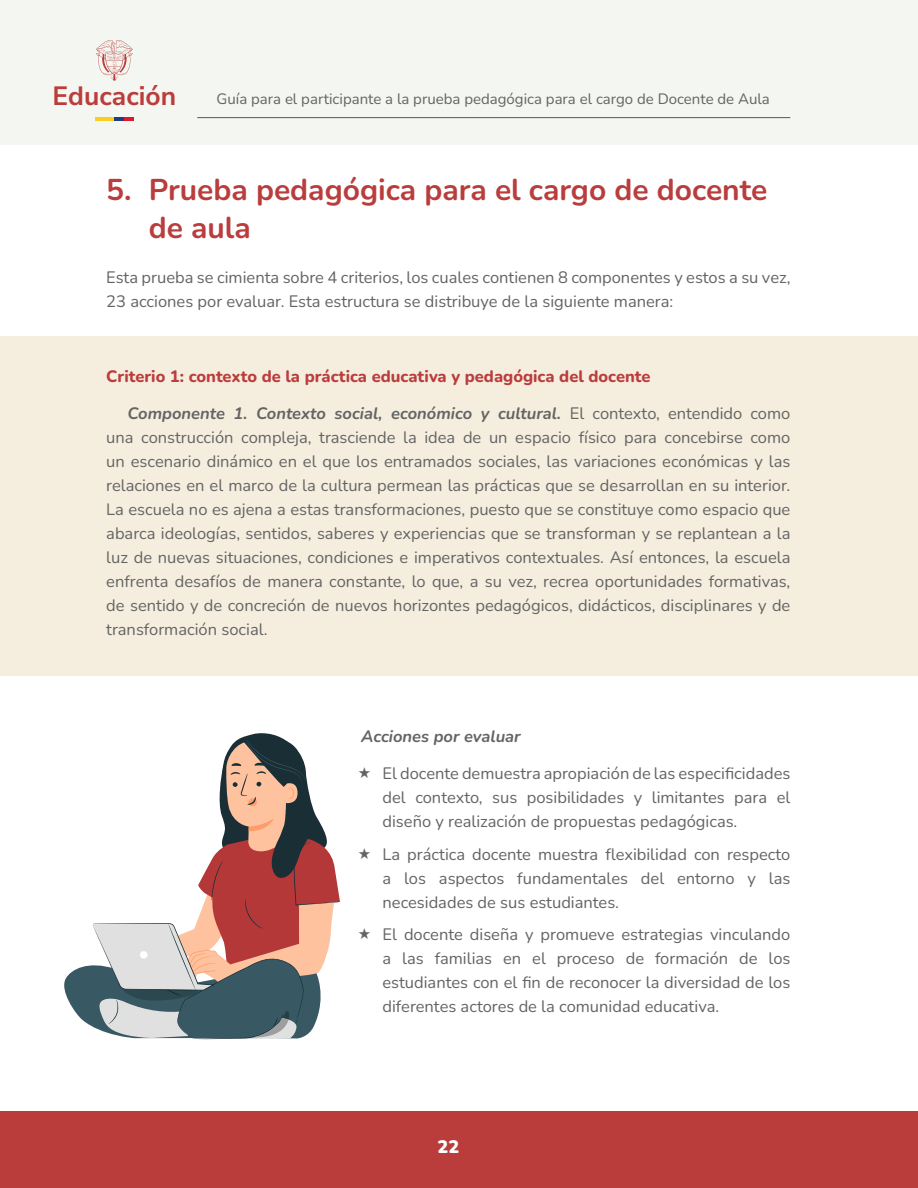
<style>
.page{position:relative;width:918px;height:1188px;background:#fff}
.page>*{position:absolute;margin:0;border:0;box-sizing:border-box;transform-origin:0 0}
.t1{font:700 30px/37.5px "Nunito";color:#ba3d3d}
.t2{font:200 26.4px "Nunito Sans 12 pt";color:#ba3d3c}
.t3{font:900 18px "Nunito";color:#fff}
.CTxT{font:16.5px/24px "Nunito";color:#646463;text-align:justify}
.CTxT_párrafo_1{font:16.5px/24px "Nunito";color:#646463}
.CTxT_párrafo_1-2{font:800 16.5px "Nunito";color:#ba3d3d}
.CTxT-2{font:italic 700 16.5px "Nunito";color:#646463}
.t4{font:15px "Nunito";color:#646463}
.s1{font-weight:700;font-style:italic}
</style>
<div class="page">
<div style="left:0;top:0;width:918px;height:145px;background:#f4f6f1"></div>
<hr style="left:197px;top:117px;width:593px;height:1px;background:#565659">
<div style="left:0;top:1112px;width:918px;height:76px;background:#ba3d3c"></div>
<svg style="left:96px;top:40px;width:37px;height:41px"></svg>
<hr style="left:95px;top:118px;width:19px;height:3px;background:#fdce22">
<svg style="left:114px;top:118px;width:19px;height:3px"></svg>
<div style="left:0;top:336px;width:918px;height:339px;background:#f5eedf"></div>
<svg style="left:64px;top:733px;width:276px;height:306px"></svg>
<h2 class="t2" style="left:53px;top:78px;width:125px">Educación</h2>
<p class="t4" style="left:217px;top:89px;width:555px">Guía para el participante a la prueba pedagógica para el cargo de Docente de Aula</p>
<p class="t1" style="left:149px;top:170px;width:620px;text-indent:-43px">5. Prueba pedagógica para el cargo de docente de aula</p>
<p class="CTxT_párrafo_1" style="left:106px;top:265px;width:686px">Esta prueba se cimienta sobre 4 criterios, los cuales contienen 8 componentes y estos a su vez,<br>23 acciones por evaluar. Esta estructura se distribuye de la siguiente manera:</p>
<p class="CTxT_párrafo_1-2" style="left:106px;top:365px;width:546px">Criterio 1: contexto de la práctica educativa y pedagógica del docente</p>
<p class="CTxT" style="left:106px;top:401px;width:686px;text-indent:21px"><span class="s1">Componente 1. Contexto social, económico y cultural.</span> El contexto, entendido como una construcción compleja, trasciende la idea de un espacio físico para concebirse como un escenario dinámico en el que los entramados sociales, las variaciones económicas y las relaciones en el marco de la cultura permean las prácticas que se desarrollan en su interior.<br>La escuela no es ajena a estas transformaciones, puesto que se constituye como espacio que abarca ideologías, sentidos, saberes y experiencias que se transforman y se replantean a la luz de nuevas situaciones, condiciones e imperativos contextuales. Así entonces, la escuela enfrenta desafíos de manera constante, lo que, a su vez, recrea oportunidades formativas, de sentido y de concreción de nuevos horizontes pedagógicos, didácticos, disciplinares y de transformación social.</p>
<p class="CTxT-2" style="left:361px;top:725px;width:161px">Acciones por evaluar</p>
<p class="CTxT" style="left:383px;top:761px;width:409px">El docente demuestra apropiación de las especificidades del contexto, sus posibilidades y limitantes para el diseño y realización de propuestas pedagógicas.</p>
<p class="CTxT" style="left:383px;top:841px;width:409px">La práctica docente muestra flexibilidad con respecto a los aspectos fundamentales del entorno y las necesidades de sus estudiantes.</p>
<p class="CTxT" style="left:383px;top:922px;width:409px">El docente diseña y promueve estrategias vinculando a las familias en el proceso de formación de los estudiantes con el fin de reconocer la diversidad de los diferentes actores de la comunidad educativa.</p>
<p class="t3" style="left:438px;top:1134px;width:23px">22</p>
</div>
